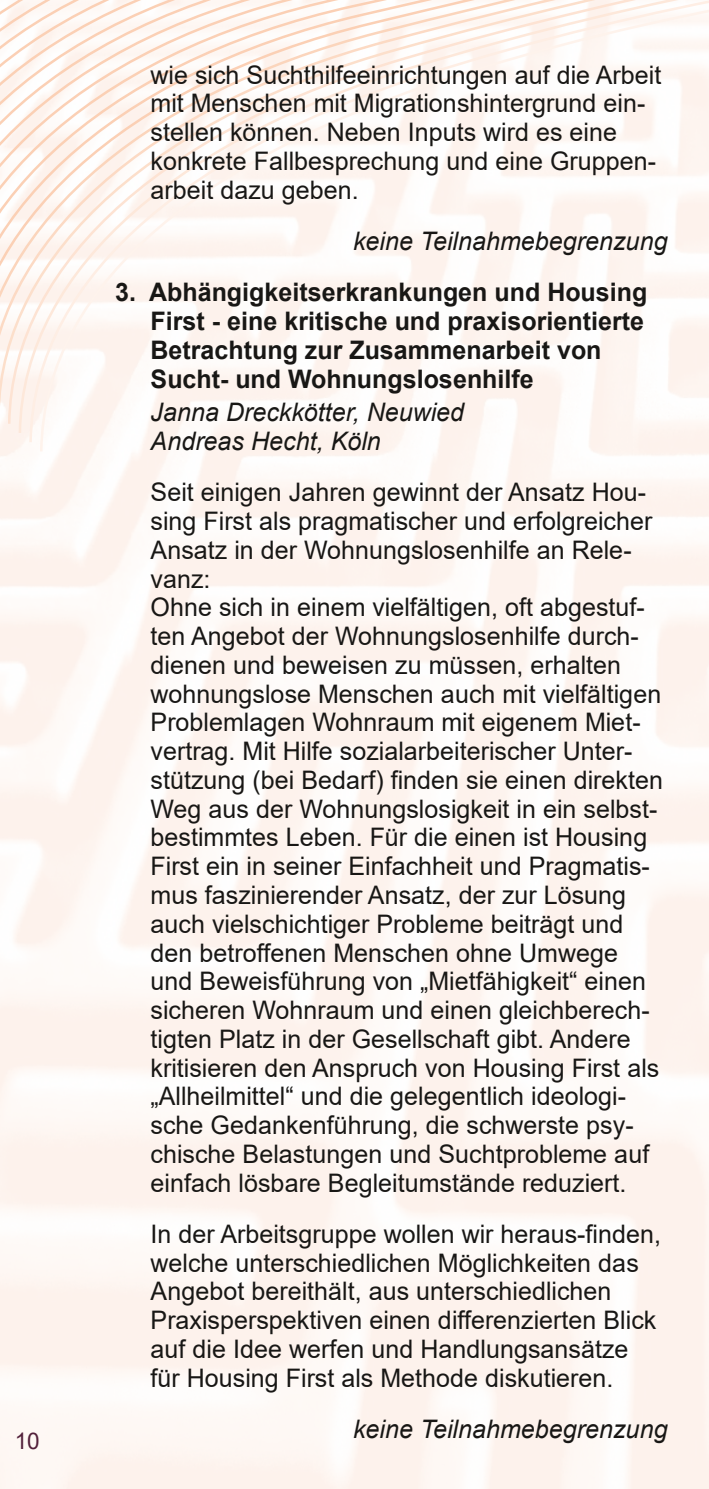
<style>
.page{position:relative;width:709px;height:1489px;background:#fff}
.page>*{position:absolute;margin:0;border:0;box-sizing:border-box;transform-origin:0 0}
.t1{font:25.5px/28.8px "Arial";letter-spacing:.005em;color:#181715}
.t2{font:700 25.5px/28.8px "Arial";color:#181715}
.t3{font:italic 25.5px/28.8px "Arial";letter-spacing:.005em;color:#181715}
.t4{font:23px "Arial";color:#52203a}
</style>
<div class="page">
<svg style="left:39px;top:0;width:670px;height:452px"></svg>
<p class="t4" style="left:15px;top:1427px;width:27px">10</p>
<p class="t1" style="left:151px;top:60px;width:512px">wie sich Suchthilfeeinrichtungen auf die Arbeit mit Menschen mit Migrationshintergrund ein&shy;stellen können. Neben Inputs wird es eine konkrete Fallbesprechung und eine Gruppen&shy;arbeit dazu geben.</p>
<p class="t3" style="left:353px;top:227px;width:316px">keine Teilnahmebegrenzung</p>
<p class="t2" style="left:151px;top:278px;width:498px;text-indent:-35px">3. Abhängigkeitserkrankungen und Housing First - eine kritische und praxisorientierte Betrachtung zur Zusammenarbeit von Sucht- und Wohnungslosenhilfe</p>
<p class="t3" style="left:151px;top:398px;width:315px">Janna Dreckkötter, Neuwied<br>Andreas Hecht, Köln</p>
<p class="t1" style="left:151px;top:478px;width:514px">Seit einigen Jahren gewinnt der Ansatz Hou&shy;sing First als pragmatischer und erfolgreicher Ansatz in der Wohnungslosenhilfe an Rele&shy;vanz:<br>Ohne sich in einem vielfältigen, oft abgestuf&shy;ten Angebot der Wohnungslosenhilfe durch&shy;dienen und beweisen zu müssen, erhalten wohnungslose Menschen auch mit vielfältigen Problemlagen Wohnraum mit eigenem Miet&shy;vertrag. Mit Hilfe sozialarbeiterischer Unter&shy;stützung (bei Bedarf) finden sie einen direkten Weg aus der Wohnungslosigkeit in ein selbst&shy;bestimmtes Leben. Für die einen ist Housing First ein in seiner Einfachheit und Pragmatis&shy;mus faszinierender Ansatz, der zur Lösung auch vielschichtiger Probleme beiträgt und den betroffenen Menschen ohne Umwege und Beweisführung von „Mietfähigkeit“ einen sicheren Wohnraum und einen gleichberech&shy;tigten Platz in der Gesellschaft gibt. Andere kritisieren den Anspruch von Housing First als „Allheilmittel“ und die gelegentlich ideologi&shy;sche Gedankenführung, die schwerste psy&shy;chische Belastungen und Suchtprobleme auf einfach lösbare Begleitumstände reduziert.</p>
<p class="t1" style="left:151px;top:1219px;width:512px">In der Arbeitsgruppe wollen wir heraus-finden, welche unterschiedlichen Möglichkeiten das Angebot bereithält, aus unterschiedlichen Praxisperspektiven einen differenzierten Blick auf die Idee werfen und Handlungsansätze für Housing First als Methode diskutieren.</p>
<p class="t3" style="left:353px;top:1414px;width:316px">keine Teilnahmebegrenzung</p>
</div>
